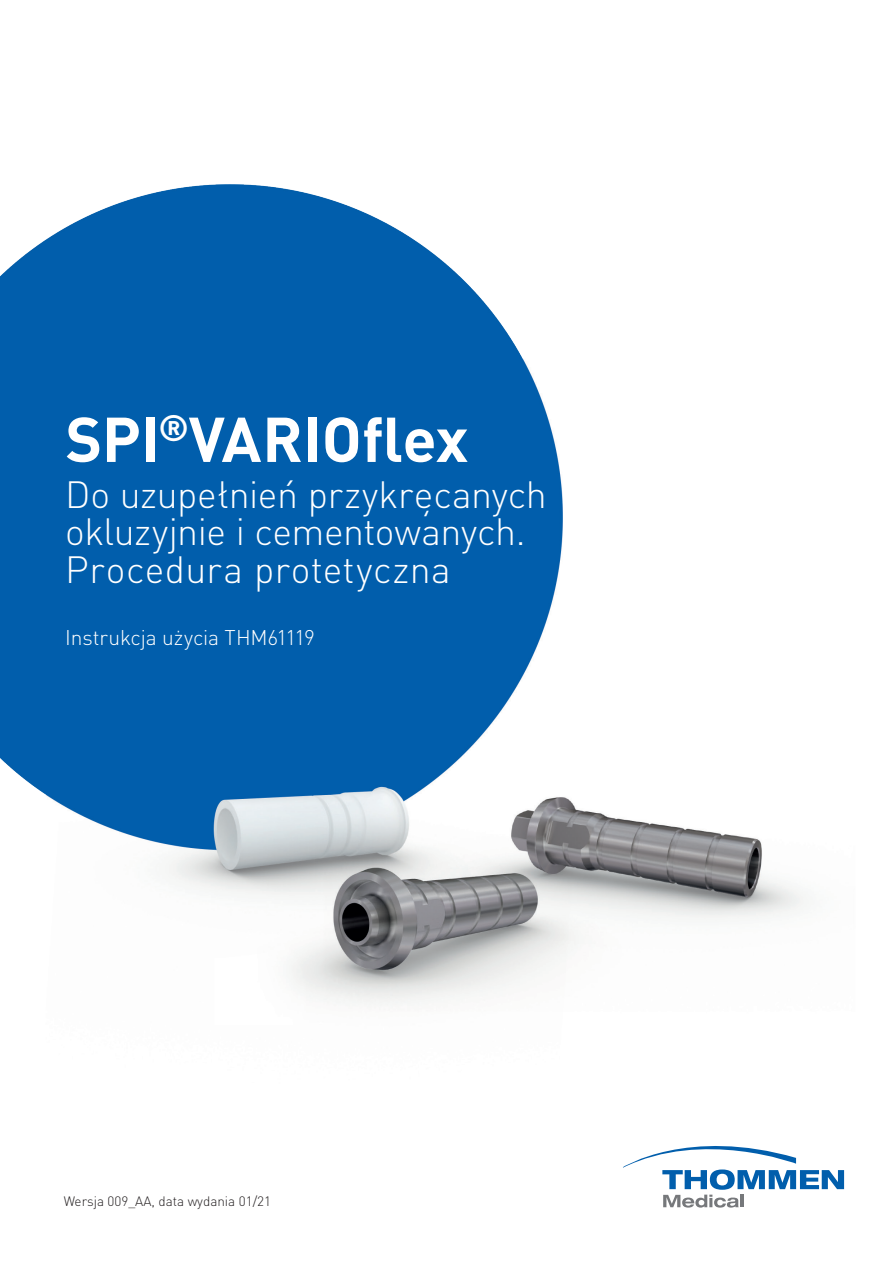
<style>
.page{position:relative;width:893px;height:1263px;background:#fff}
.page>*{position:absolute;margin:0;border:0;box-sizing:border-box;transform-origin:0 0}
.t1{font:700 62.25px "DIN Pro";letter-spacing:-.005em;color:#fff}
.t2{font:300 37.5px/37.5px "DIN Pro";letter-spacing:-.005em;color:#fff}
.t3{font:300 21px "DIN Pro";letter-spacing:-.01em;color:#fff}
.t4{font:300 13.5px "DIN Pro";color:#231f20}
</style>
<div class="page">
<svg style="left:623px;top:1146px;width:221px;height:61px"></svg>
<img style="left:0;top:184px;width:804px;height:821px">
<h1 class="t1" style="left:66px;top:391px;width:404px">SPI<sup>®</sup>VARIOflex</h1>
<p class="t2" style="left:65px;top:473px;width:483px">Do uzupełnień przykręcanych okluzyjnie i cementowanych.<br>Procedura protetyczna</p>
<p class="t3" style="left:65px;top:622px;width:251px">Instrukcja użycia THM61119</p>
<p class="t4" style="left:64px;top:1190px;width:209px">Wersja 009_AA, data wydania 01/21</p>
</div>
